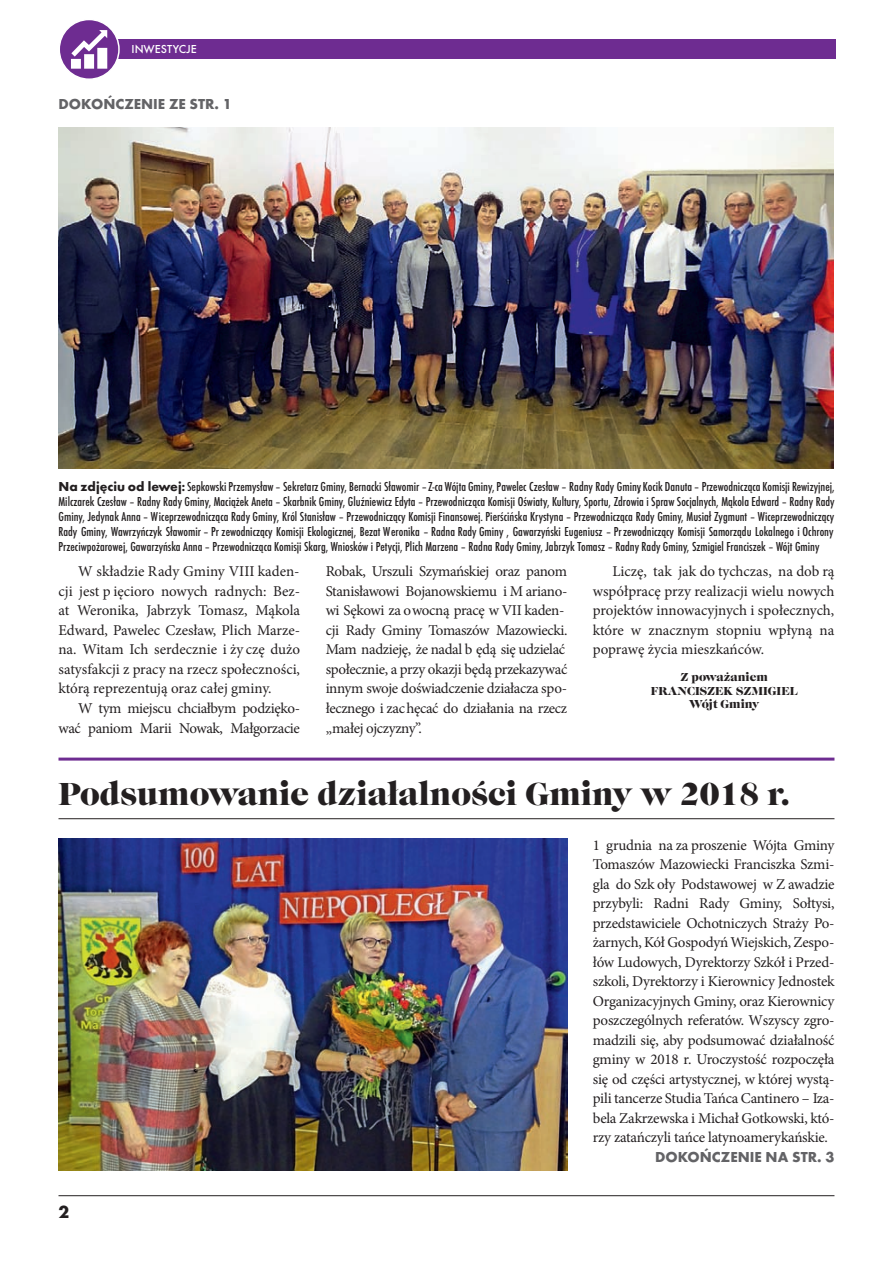
<style>
.page{position:relative;width:893px;height:1263px;background:#fff}
.page>*{position:absolute;margin:0;border:0;box-sizing:border-box;transform-origin:0 0}
.t1{font:33px "Caslon Gra DCE";color:#231f20}
.t2{font:700 18px "Futura TCE";color:#231f20}
.t3{font:15px/19.5px "Minion Pro";letter-spacing:-.025em;color:#231f20;text-align:justify}
.t4{font:700 15px "Futura TCE";color:#636366}
.t5{font:500 condensed 13.5px/15px "Futura TCE";color:#231f20;text-align:justify}
.t6{font:12px/13.5px "Caslon Gra DCE";color:#231f20;text-align:center}
.t7{font:500 12px "Futura TCE";color:#fff}
.s1{font-weight:700;font-stretch:normal}
.s2{font-weight:700}
</style>
<div class="page">
<hr style="left:58px;top:1195px;width:776px;height:1px;background:#231f20">
<div style="left:117px;top:39px;width:718px;height:19px;background:#6e2c91"></div>
<div style="left:59px;top:20px;width:60px;height:59px;background:#6e2c91;border-radius:50%"></div>
<div style="left:59px;top:19px;width:61px;height:61px;border:2px solid #fff;border-radius:50%"></div>
<svg style="left:71px;top:30px;width:36px;height:39px"></svg>
<img style="left:58px;top:128px;width:775px;height:340px">
<img style="left:58px;top:839px;width:509px;height:331px">
<hr style="left:58px;top:758px;width:776px;height:2px;background:#6e2c91">
<hr style="left:58px;top:818px;width:776px;height:1px;background:#231f20">
<p class="t7" style="left:132px;top:42px;width:67px">INWESTYCJE</p>
<p class="t4" style="left:58px;top:95px;width:175px">DOKOŃCZENIE ZE STR. 1</p>
<p class="t5" style="left:58px;top:479px;width:778px"><span class="s1">Na zdjęciu od lewej</span><span class="s2">:</span> Sepkowski Przemysław – Sekretarz Gminy, Bernacki Sławomir – Z-ca Wójta Gminy, Pawelec Czesław – Radny Rady Gminy, Kocik Danuta – Przewodnicząca Komisji Rewizyjnej, Milczarek Czesław – Radny Rady Gminy, Maciążek Aneta – Skarbnik Gminy, Gluźniewicz Edyta – Przewodnicząca Komisji Oświaty, Kultury, Sportu, Zdrowia i Spraw Socjalnych, Mąkola Edward – Radny Rady Gminy, Jedynak Anna – Wiceprzewodnicząca Rady Gminy, Król Stanisław – Przewodniczący Komisji Finansowej. Pierścińska Krystyna – Przewodnicząca Rady Gminy, Musiał Zygmunt – Wiceprzewodniczący Rady Gminy, Wawrzyńczyk Sławomir – Pr zewodniczący Komisji Ekologicznej, Bezat Weronika – Radna Rady Gminy , Gawarzyński Eugeniusz – Przewodniczący Komisji Samorządu Lokalnego i Ochrony Przeciwpożarowej, Gawarzyńska Anna – Przewodnicząca Komisji Skarg, Wniosków i Petycji, Plich Marzena – Radna Rady Gminy, Jabrzyk Tomasz – Radny Rady Gminy, Szmigiel Franciszek – Wójt Gminy</p>
<p class="t3" style="left:326px;top:562px;width:243px;text-align:left">Robak, Urszuli Szymańskiej oraz panom Stanisławowi Bojanowskiemu i M ariano&shy;wi Sękowi za owocną pracę w VII kaden&shy;cji Rady Gminy Tomaszów Mazowiecki.<br>Mam nadzieję, że nadal b ędą się udzielać społecznie, a przy okazji będą przekazywać innym swoje doświadczenie działacza spo&shy;łecznego i zachęcać do działania na rzecz „małej ojczyzny”.</p>
<p class="t3" style="left:593px;top:562px;width:243px;text-indent:20px">Liczę, tak jak do tychczas, na dob rą współpracę przy realizacji wielu nowych projektów innowacyjnych i społecznych, które w znacznym stopniu wpłyną na poprawę życia mieszkańców.</p>
<p class="t3" style="left:58px;top:562px;width:243px;text-indent:20px">W składzie Rady Gminy VIII kaden&shy;cji jest p ięcioro nowych radnych: Bez&shy;at Weronika, Jabrzyk Tomasz, Mąkola Edward, Pawelec Czesław, Plich Marze&shy;na. Witam Ich serdecznie i ży czę dużo satysfakcji z pracy na rzecz społeczności, którą reprezentują oraz całej gminy.</p>
<p class="t3" style="left:58px;top:698px;width:243px;text-align:right">W tym miejscu chciałbym podzięko&shy;wać paniom Marii Nowak, Małgorzacie</p>
<p class="t6" style="left:651px;top:671px;width:148px">Z poważaniem<br>FRANCISZEK SZMIGIEL<br>Wójt Gminy</p>
<h1 class="t1" style="left:58px;top:774px;width:732px">Podsumowanie działalności Gminy w 2018 r.</h1>
<p class="t2" style="left:58px;top:1201px;width:12px">2</p>
<p class="t3" style="left:593px;top:835px;width:243px">1 grudnia na za proszenie Wójta Gminy Tomaszów Mazowiecki Franciszka Szmi&shy;gla do Szk oły Podstawowej w Z awadzie przybyli: Radni Rady Gminy, Sołtysi, przedstawiciele Ochotniczych Straży Po&shy;żarnych, Kół Gospodyń Wiejskich, Zespo&shy;łów Ludowych, Dyrektorzy Szkół i Przed&shy;szkoli, Dyrektorzy i Kierownicy Jednostek Organizacyjnych Gminy, oraz Kierownicy poszczególnych referatów. Wszyscy zgro&shy;madzili się, aby podsumować działalność gminy w 2018 r. Uroczystość rozpoczęła się od części artystycznej, w której wystą&shy;pili tancerze Studia Tańca Cantinero – Iza&shy;bela Zakrzewska i Michał Gotkowski, któ&shy;rzy zatańczyli tańce latynoamerykańskie.</p>
<p class="t4" style="left:655px;top:1147px;width:181px">DOKOŃCZENIE NA STR. 3</p>
</div>
